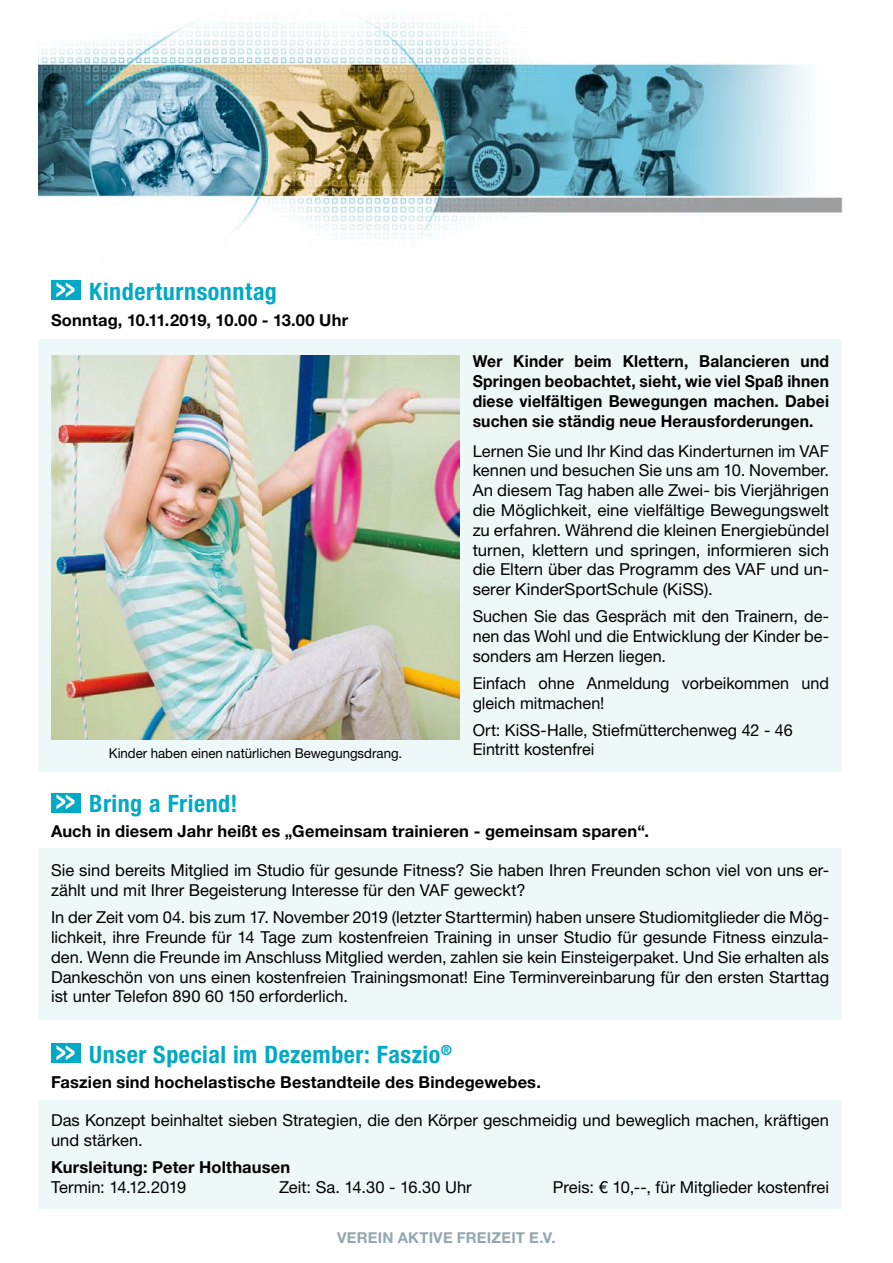
<style>
.page{position:relative;width:893px;height:1263px;background:#fff}
.page>*{position:absolute;margin:0;border:0;box-sizing:border-box;transform-origin:0 0}
.t1{font:700 condensed 24px "Helvetica Neue LT Std";letter-spacing:.025em;color:#00a9c5}
.t2{font:16.5px/19.8px "Helvetica Neue LT Std";color:#000}
.t3{font:700 16.5px "Helvetica Neue LT Std";letter-spacing:.01em;color:#000}
.t4{font:700 16.5px/19.8px "Helvetica Neue LT Std";letter-spacing:.01em;color:#000;text-align:justify;scale:.95 1}
.t5{font:16.5px "Helvetica Neue LT Std";letter-spacing:-.02em;color:#000}
.t6{font:700 15px "Helvetica Neue LT Std";letter-spacing:.01em;color:#94a7b0}
.t7{font:13.5px "Helvetica Neue LT Std";color:#000}
.s1{font-stretch:expanded;font-size:28.5px;color:#fff}
</style>
<div class="page">
<img style="left:38px;top:16px;width:805px;height:223px">
<div style="left:38px;top:339px;width:804px;height:433px;background:#eef8f9"></div>
<div style="left:38px;top:848px;width:804px;height:171px;background:#eef8f9"></div>
<div style="left:51px;top:281px;width:29px;height:19px;background:#00a9c5"></div>
<div style="left:51px;top:793px;width:29px;height:19px;background:#00a9c5"></div>
<img style="left:51px;top:356px;width:409px;height:384px">
<div style="left:38px;top:1100px;width:804px;height:109px;background:#eef8f9"></div>
<div style="left:51px;top:1043px;width:29px;height:20px;background:#00a9c5"></div>
<h1 class="t1" style="left:56px;top:277px;width:223px"><span class="s1">&gt;&gt;</span> Kinderturnsonntag</h1>
<p class="t3" style="left:51px;top:310px;width:299px">Sonntag, 10.11.2019, 10.00 - 13.00 Uhr</p>
<p class="t7" style="left:109px;top:745px;width:295px">Kinder haben einen natürlichen Bewegungsdrang.</p>
<h1 class="t1" style="left:56px;top:789px;width:183px"><span class="s1">&gt;&gt;</span> Bring a Friend!</h1>
<p class="t4" style="left:473px;top:351px;width:377px">Wer Kinder beim Klettern, Balancieren und Springen beobachtet, sieht, wie viel Spaß ihnen diese vielfältigen Bewegungen machen. Dabei suchen sie ständig neue Herausforderungen.</p>
<p class="t2" style="left:473px;top:441px;width:358px;text-align:justify">Lernen Sie und Ihr Kind das Kinderturnen im VAF kennen und besuchen Sie uns am 10. November.<br>An diesem Tag haben alle Zwei- bis Vierjährigen die Möglichkeit, eine vielfältige Bewegungswelt zu erfahren. Während die kleinen Energiebündel turnen, klettern und springen, informieren sich die Eltern über das Programm des VAF und un&shy;serer KinderSportSchule (KiSS).</p>
<p class="t2" style="left:473px;top:606px;width:358px;text-align:justify">Suchen Sie das Gespräch mit den Trainern, de&shy;nen das Wohl und die Entwicklung der Kinder be&shy;sonders am Herzen liegen.</p>
<p class="t2" style="left:473px;top:673px;width:358px">Einfach ohne Anmeldung vorbeikommen und gleich mitmachen!</p>
<p class="t2" style="left:473px;top:720px;width:322px">Ort: KiSS-Halle, Stiefmütterchenweg 42 - 46<br>Eintritt kostenfrei</p>
<p class="t3" style="left:51px;top:821px;width:600px">Auch in diesem Jahr heißt es „Gemeinsam trainieren - gemeinsam sparen“.</p>
<p class="t2" style="left:51px;top:860px;width:780px">Sie sind bereits Mitglied im Studio für gesunde Fitness? Sie haben Ihren Freunden schon viel von uns er&shy;zählt und mit Ihrer Begeisterung Interesse für den VAF geweckt?</p>
<p class="t2" style="left:51px;top:907px;width:780px;text-align:justify">In der Zeit vom 04. bis zum 17. November 2019 (letzter Starttermin) haben unsere Studiomitglieder die Mög&shy;lichkeit, ihre Freunde für 14 Tage zum kostenfreien Training in unser Studio für gesunde Fitness einzula&shy;den. Wenn die Freunde im Anschluss Mitglied werden, zahlen sie kein Einsteigerpaket. Und Sie erhalten als Dankeschön von uns einen kostenfreien Trainingsmonat! Eine Terminvereinbarung für den ersten Starttag ist unter Telefon 890 60 150 erforderlich.</p>
<h1 class="t1" style="left:56px;top:1040px;width:398px"><span class="s1">&gt;&gt;</span> Unser Special im Dezember: Faszio<sup>®</sup></h1>
<p class="t3" style="left:51px;top:1071px;width:491px">Faszien sind hochelastische Bestandteile des Bindegewebes.</p>
<p class="t2" style="left:51px;top:1110px;width:780px">Das Konzept beinhaltet sieben Strategien, die den Körper geschmeidig und beweglich machen, kräftigen und stärken.</p>
<p class="t3" style="left:51px;top:1157px;width:241px">Kursleitung: Peter Holthausen</p>
<p class="t5" style="left:51px;top:1177px;width:137px">Termin: 14.12.2019</p>
<p class="t2" style="left:279px;top:1177px;width:194px">Zeit: Sa. 14.30 - 16.30 Uhr</p>
<p class="t2" style="left:553px;top:1177px;width:278px">Preis: € 10,--, für Mitglieder kostenfrei</p>
<p class="t6" style="left:337px;top:1228px;width:220px">Verein aktive Freizeit E.V.</p>
</div>
